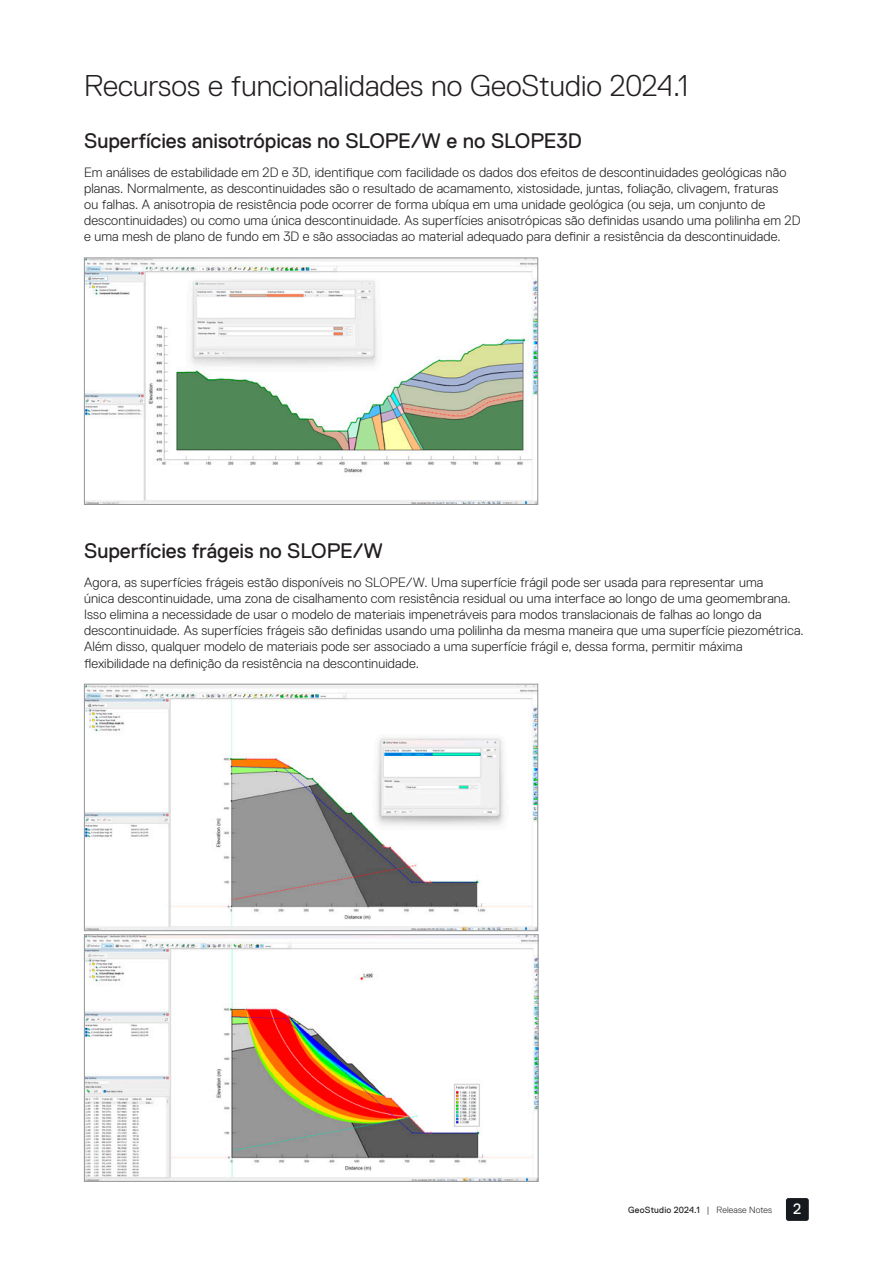
<style>
.page{position:relative;width:893px;height:1263px;background:#fff}
.page>*{position:absolute;margin:0;border:0;box-sizing:border-box;transform-origin:0 0}
.t1{font:300 30px "Replica Pro";color:#231f20}
.t2{font:21px "Replica Pro";letter-spacing:-.005em;color:#231f20}
.t3{font:15px "Replica Pro";color:#fff}
.t4{font:300 13.5px/16.2px "Replica Pro";letter-spacing:.01em;color:#231f20}
.t5{font:9px "Replica Pro";letter-spacing:.02em;color:#231f20}
.s1{font-weight:300}
</style>
<div class="page">
<div style="left:786px;top:1198px;width:23px;height:23px;background:#16191d;border-radius:2px"></div>
<img style="left:86px;top:260px;width:450px;height:243px">
<div style="left:84px;top:258px;width:454px;height:247px;border:1px solid #949698"></div>
<img style="left:86px;top:686px;width:450px;height:243px">
<div style="left:84px;top:684px;width:454px;height:247px;border:1px solid #949698"></div>
<img style="left:86px;top:936px;width:450px;height:243px">
<div style="left:84px;top:934px;width:454px;height:247px;border:1px solid #949698"></div>
<h1 class="t1" style="left:84px;top:69px;width:606px">Recursos e funcionalidades no GeoStudio 2024.1</h1>
<h2 class="t2" style="left:84px;top:129px;width:499px">Superfícies anisotrópicas no SLOPE/W e no SLOPE3D</h2>
<p class="t4" style="left:84px;top:164px;width:718px">Em análises de estabilidade em 2D e 3D, identifique com facilidade os dados dos efeitos de descontinuidades geológicas não planas. Normalmente, as descontinuidades são o resultado de acamamento, xistosidade, juntas, foliação, clivagem, fraturas<br>ou falhas. A anisotropia de resistência pode ocorrer de forma ubíqua em uma unidade geológica (ou seja, um conjunto de descontinuidades) ou como uma única descontinuidade. As superfícies anisotrópicas são definidas usando uma polilinha em 2D e uma mesh de plano de fundo em 3D e são associadas ao material adequado para definir a resistência da descontinuidade.</p>
<h2 class="t2" style="left:84px;top:539px;width:300px">Superfícies frágeis no SLOPE/W</h2>
<p class="t4" style="left:84px;top:574px;width:721px">Agora, as superfícies frágeis estão disponíveis no SLOPE/W. Uma superfície frágil pode ser usada para representar uma<br>única descontinuidade, uma zona de cisalhamento com resistência residual ou uma interface ao longo de uma geomembrana.<br>Isso elimina a necessidade de usar o modelo de materiais impenetráveis para modos translacionais de falhas ao longo da descontinuidade. As superfícies frágeis são definidas usando uma polilinha da mesma maneira que uma superfície piezométrica.<br>Além disso, qualquer modelo de materiais pode ser associado a uma superfície frágil e, dessa forma, permitir máxima flexibilidade na definição da resistência na descontinuidade.</p>
<p class="t5" style="left:628px;top:1204px;width:145px">GeoStudio 2024.1 <span class="s1">| Release Notes</span></p>
<p class="t3" style="left:793px;top:1201px;width:10px">2</p>
</div>
